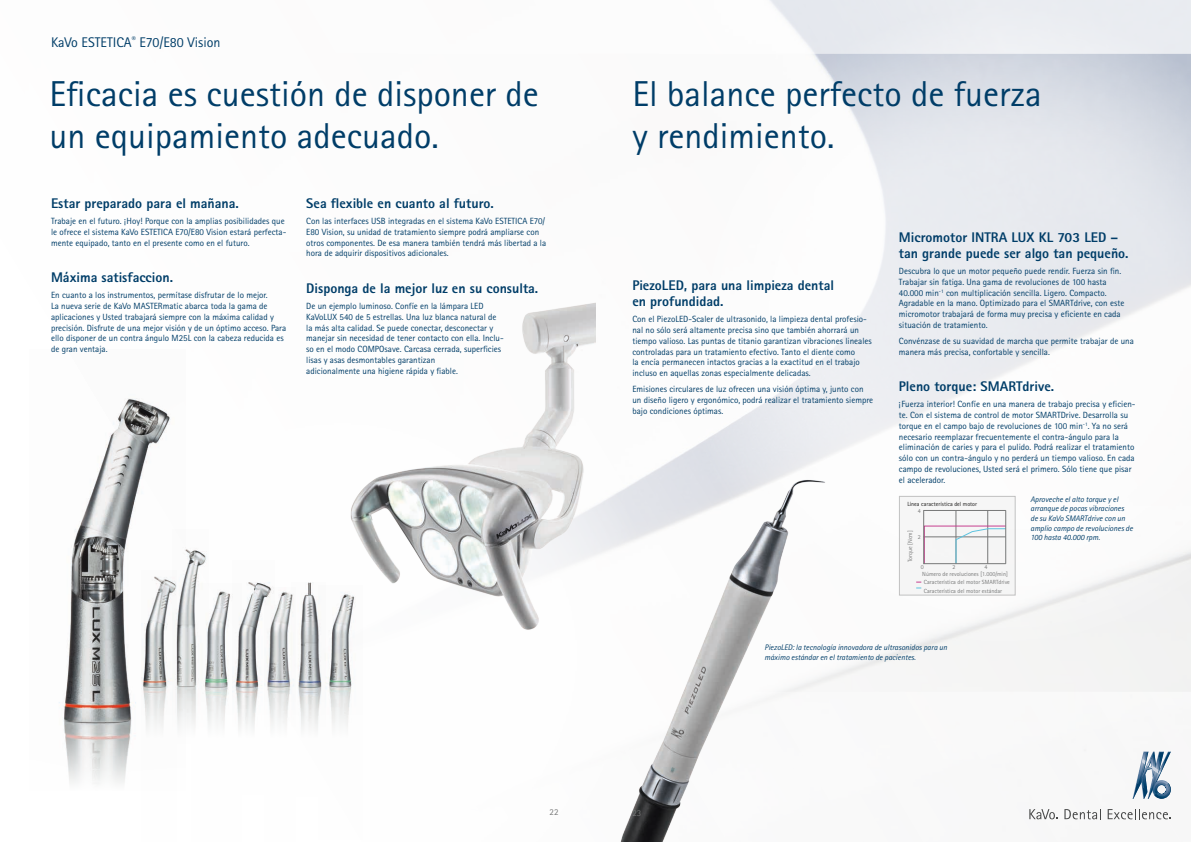
<style>
.page{position:relative;width:1191px;height:842px;background:#fff}
.page>*{position:absolute;margin:0;border:0;box-sizing:border-box;transform-origin:0 0}
.t1{font:36px/42px "Rotis Sans Serif Pro Cyr";color:#003d68}
.t2{font:800 14px/16px "Rotis Sans Serif Pro Cyr";color:#003d68}
.t3{font:14px "Rotis Sans Serif Pro Cyr";color:#003d68}
.t4{font:9px/10.8px "Rotis Sans Serif Pro Cyr";color:#003d68}
.t5{font:9px "Rotis Sans Serif Pro Cyr";color:#777878}
.t6{font:italic 8px/9.6px "Rotis Sans Serif Pro Cyr";color:#003d68}
.t7{font:6px/8.5px "Rotis Sans Serif Pro Cyr";color:#777878}
.t8{font:6px "Rotis Sans Serif Pro Cyr";color:#1c1b1a}
</style>
<div class="page">
<svg style="left:595px;top:0;width:596px;height:820px"></svg>
<svg style="left:1132px;top:751px;width:38px;height:48px"></svg>
<svg style="left:1064px;top:809px;width:36px;height:10px"></svg>
<svg style="left:1107px;top:809px;width:64px;height:10px"></svg>
<svg style="left:1029px;top:809px;width:29px;height:10px"></svg>
<img style="left:350px;top:303px;width:245px;height:327px">
<img style="left:59px;top:398px;width:112px;height:386px">
<img style="left:298px;top:582px;width:20px;height:147px">
<img style="left:241px;top:582px;width:30px;height:147px">
<img style="left:318px;top:586px;width:45px;height:141px">
<img style="left:264px;top:588px;width:30px;height:141px">
<img style="left:208px;top:591px;width:33px;height:138px">
<img style="left:142px;top:571px;width:30px;height:213px">
<img style="left:172px;top:549px;width:36px;height:179px">
<img style="left:595px;top:449px;width:264px;height:393px">
<div style="left:899px;top:496px;width:116px;height:99px;background:#f5f5f5"></div>
<svg style="left:923px;top:510px;width:83px;height:55px"></svg>
<hr style="left:1005px;top:510px;width:1px;height:54px;background:#777878">
<h2 class="t3" style="left:51px;top:34px;width:171px">KaVo ESTETICA<sup>®</sup> E70/E80 Vision</h2>
<h1 class="t1" style="left:50px;top:74px;width:491px">Eficacia es cuestión de disponer de un equipamiento adecuado.</h1>
<h1 class="t1" style="left:632px;top:74px;width:411px">El balance perfecto de fuerza y rendimiento.</h1>
<h2 class="t2" style="left:51px;top:195px;width:189px">Estar preparado para el mañana.</h2>
<p class="t4" style="left:51px;top:216px;width:237px">Trabaje en el futuro. ¡Hoy! Porque con la amplias posibilidades que le ofrece el sistema KaVo ESTETICA E70/E80 Vision estará perfecta&shy;mente equipado, tanto en el presente como en el futuro.</p>
<h2 class="t2" style="left:51px;top:269px;width:124px">Máxima satisfaccion.</h2>
<p class="t4" style="left:51px;top:290px;width:237px">En cuanto a los instrumentos, permítase disfrutar de lo mejor.<br>La nueva serie de KaVo MASTERmatic abarca toda la gama de aplicaciones y Usted trabajará siempre con la máxima calidad y precisión. Disfrute de una mejor visión y de un óptimo acceso. Para ello disponer de un contra ángulo M25L con la cabeza reducida es de gran ventaja.</p>
<h2 class="t2" style="left:632px;top:278px;width:203px">PiezoLED, para una limpieza dental en profundidad.</h2>
<h2 class="t2" style="left:306px;top:195px;width:189px">Sea flexible en cuanto al futuro.</h2>
<p class="t4" style="left:306px;top:216px;width:241px">Con las interfaces USB integradas en el sistema KaVo ESTETICA E70/ E80 Vision, su unidad de tratamiento siempre podrá ampliarse con otros componentes. De esa manera también tendrá más libertad a la hora de adquirir dispositivos adicionales.</p>
<h2 class="t2" style="left:306px;top:280px;width:233px">Disponga de la mejor luz en su consulta.</h2>
<p class="t4" style="left:306px;top:301px;width:199px">De un ejemplo luminoso. Confíe en la lámpara LED KaVoLUX 540 de 5 estrellas. Una luz blanca natural de la más alta calidad. Se puede conectar, desconectar y manejar sin necesidad de tener contacto con ella. Inclu&shy;so en el modo COMPOsave. Carcasa cerrada, superficies lisas y asas desmontables garantizan<br>adicionalmente una higiene rápida y fiable.</p>
<p class="t4" style="left:632px;top:314px;width:241px">Con el PiezoLED-Scaler de ultrasonido, la limpieza dental profesio&shy;nal no sólo será altamente precisa sino que también ahorrará un tiempo valioso. Las puntas de titanio garantizan vibraciones lineales controladas para un tratamiento efectivo. Tanto el diente como<br>la encía permanecen intactos gracias a la exactitud en el trabajo incluso en aquellas zonas especialmente delicadas.</p>
<p class="t4" style="left:632px;top:384px;width:242px">Emisiones circulares de luz ofrecen una visión óptima y, junto con un diseño ligero y ergonómico, podrá realizar el tratamiento siempre bajo condiciones óptimas.</p>
<h2 class="t2" style="left:899px;top:229px;width:231px">Micromotor INTRA LUX KL 703 LED – tan grande puede ser algo tan pequeño.</h2>
<p class="t4" style="left:899px;top:266px;width:227px">Descubra lo que un motor pequeño puede rendir. Fuerza sin fin.<br>Trabajar sin fatiga. Una gama de revoluciones de 100 hasta 40.000 min<sup>-1</sup> con multiplicación sencilla. Ligero. Compacto.<br>Agradable en la mano. Optimizado para el SMARTdrive, con este micromotor trabajará de forma muy precisa y eficiente en cada situación de tratamiento.</p>
<p class="t4" style="left:899px;top:335px;width:236px">Convénzase de su suavidad de marcha que permite trabajar de una manera más precisa, confortable y sencilla.</p>
<h2 class="t2" style="left:899px;top:378px;width:157px">Pleno torque: SMARTdrive.</h2>
<p class="t4" style="left:899px;top:399px;width:238px">¡Fuerza interior! Confíe en una manera de trabajo precisa y eficien&shy;te. Con el sistema de control de motor SMARTDrive. Desarrolla su torque en el campo bajo de revoluciones de 100 min<sup>-1</sup>. Ya no será necesario reemplazar frecuentemente el contra-ángulo para la eliminación de caries y para el pulido. Podrá realizar el tratamiento sólo con un contra-ángulo y no perderá un tiempo valioso. En cada campo de revoluciones, Usted será el primero. Sólo tiene que pisar el acelerador.</p>
<p class="t8" style="left:907px;top:501px;width:71px">Línea característica del motor</p>
<p class="t7" style="left:917px;top:507px;width:4px">4</p>
<p class="t7" style="left:917px;top:533px;width:4px">2</p>
<p class="t7" style="left:905px;top:562px;width:33px;rotate:-90deg">Torque [Ncm]</p>
<p class="t7" style="left:920px;top:563px;width:4px">0</p>
<p class="t7" style="left:952px;top:563px;width:4px">2</p>
<p class="t7" style="left:984px;top:563px;width:4px">4</p>
<p class="t7" style="left:922px;top:570px;width:87px">Número de revoluciones [1.000/min]</p>
<p class="t7" style="left:923px;top:578px;width:88px">Característica del motor SMARTdrive<br>Característica del motor estándar</p>
<p class="t6" style="left:1030px;top:494px;width:104px">Aproveche el alto torque y el arranque de pocas vibraciones de su KaVo SMARTdrive con un amplio campo de revoluciones de<br>100 hasta 40.000 rpm.</p>
<p class="t5" style="left:549px;top:807px;width:10px">22</p>
<p class="t5" style="left:632px;top:807px;width:10px">23</p>
<p class="t6" style="left:764px;top:643px;width:184px">PiezoLED: la tecnología innovadora de ultrasonidos para un máximo estándar en el tratamiento de pacientes.</p>
</div>
